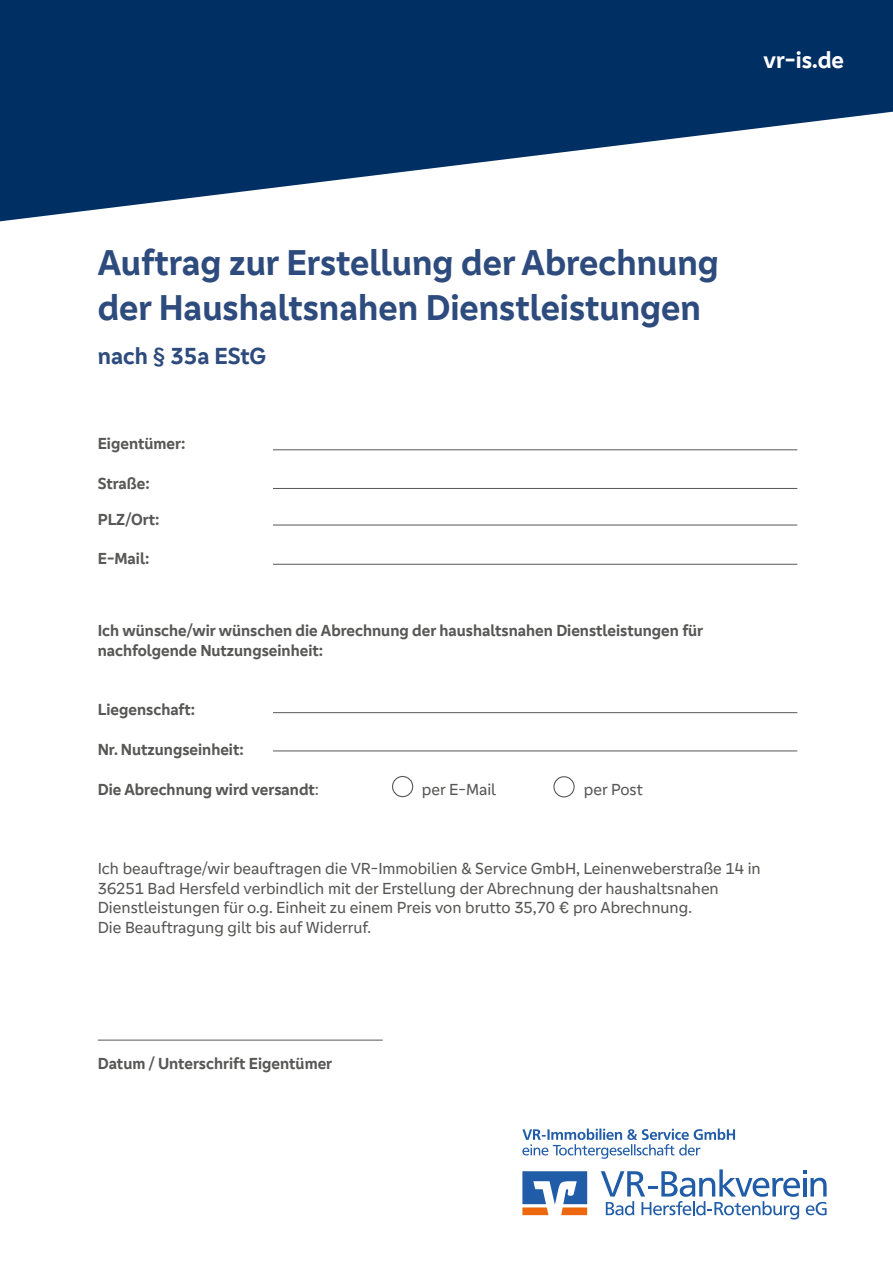
<style>
.page{position:relative;width:893px;height:1263px;background:#fff}
.page>*{position:absolute;margin:0;border:0;box-sizing:border-box;transform-origin:0 0}
.t1{font:700 37.05px/44.4px "Genos GFG";color:#2e4b7d}
.t2{font:700 24px "Genos GFG";color:#2e4b7d}
.t3{font:700 24px "Genos GFG";color:#fff}
.t4{font:16.5px/19.8px "Genos GFG";color:#575756}
.t5{font:700 16.5px/36px "Genos GFG";color:#575756}
.s1{font-weight:400}
</style>
<div class="page">
<svg style="left:0;top:0;width:893px;height:222px;fill:#002f63"></svg>
<hr style="left:273px;top:449px;width:524px;height:1px;background:#575756">
<hr style="left:273px;top:488px;width:524px;height:1px;background:#575756">
<hr style="left:273px;top:525px;width:524px;height:1px;background:#575756">
<hr style="left:273px;top:564px;width:524px;height:1px;background:#575756">
<hr style="left:98px;top:1040px;width:285px;height:1px;background:#575756">
<svg style="left:522px;top:1128px;width:213px;height:31px"></svg>
<svg style="left:601px;top:1169px;width:226px;height:50px"></svg>
<svg style="left:522px;top:1171px;width:65px;height:44px"></svg>
<div style="left:553px;top:776px;width:22px;height:21px;border:1px solid #575756;border-radius:50%"></div>
<div style="left:392px;top:776px;width:21px;height:21px;border:1px solid #575756;border-radius:50%"></div>
<hr style="left:273px;top:712px;width:524px;height:1px;background:#575756">
<hr style="left:273px;top:750px;width:524px;height:1px;background:#575756">
<h2 class="t3" style="left:764px;top:46px;width:82px">vr-is.de</h2>
<h1 class="t1" style="left:98px;top:241px;width:623px">Auftrag zur Erstellung der Abrechnung der Haushaltsnahen Dienstleistungen</h1>
<h2 class="t2" style="left:98px;top:342px;width:170px">nach § 35a EStG</h2>
<p class="t5" style="left:98px;top:425px;width:89px">Eigentümer:</p>
<p class="t5" style="left:98px;top:465px;width:63px">Straße:<br>PLZ/Ort:</p>
<p class="t5" style="left:98px;top:541px;width:53px">E-Mail:</p>
<p class="t5" style="left:98px;top:621px;width:607px;line-height:19.8px">Ich wünsche/wir wünschen die Abrechnung der haushaltsnahen Dienstleistungen für nachfolgende Nutzungseinheit:</p>
<p class="t5" style="left:98px;top:692px;width:99px">Liegenschaft:</p>
<p class="t5" style="left:98px;top:731px;width:147px">Nr. Nutzungseinheit:</p>
<p class="t5" style="left:98px;top:771px;width:223px">Die Abrechnung wird versandt<span class="s1">:</span></p>
<p class="t4" style="left:422px;top:779px;width:76px">per E-Mail</p>
<p class="t4" style="left:584px;top:779px;width:60px">per Post</p>
<p class="t4" style="left:98px;top:858px;width:664px">Ich beauftrage/wir beauftragen die VR-Immobilien &amp; Service GmbH, Leinenweberstraße 14 in 36251 Bad Hersfeld verbindlich mit der Erstellung der Abrechnung der haushaltsnahen Dienstleistungen für o.g. Einheit zu einem Preis von brutto 35,70 € pro Abrechnung.<br>Die Beauftragung gilt bis auf Widerruf.</p>
<p class="t5" style="left:98px;top:1045px;width:236px">Datum / Unterschrift Eigentümer</p>
</div>
